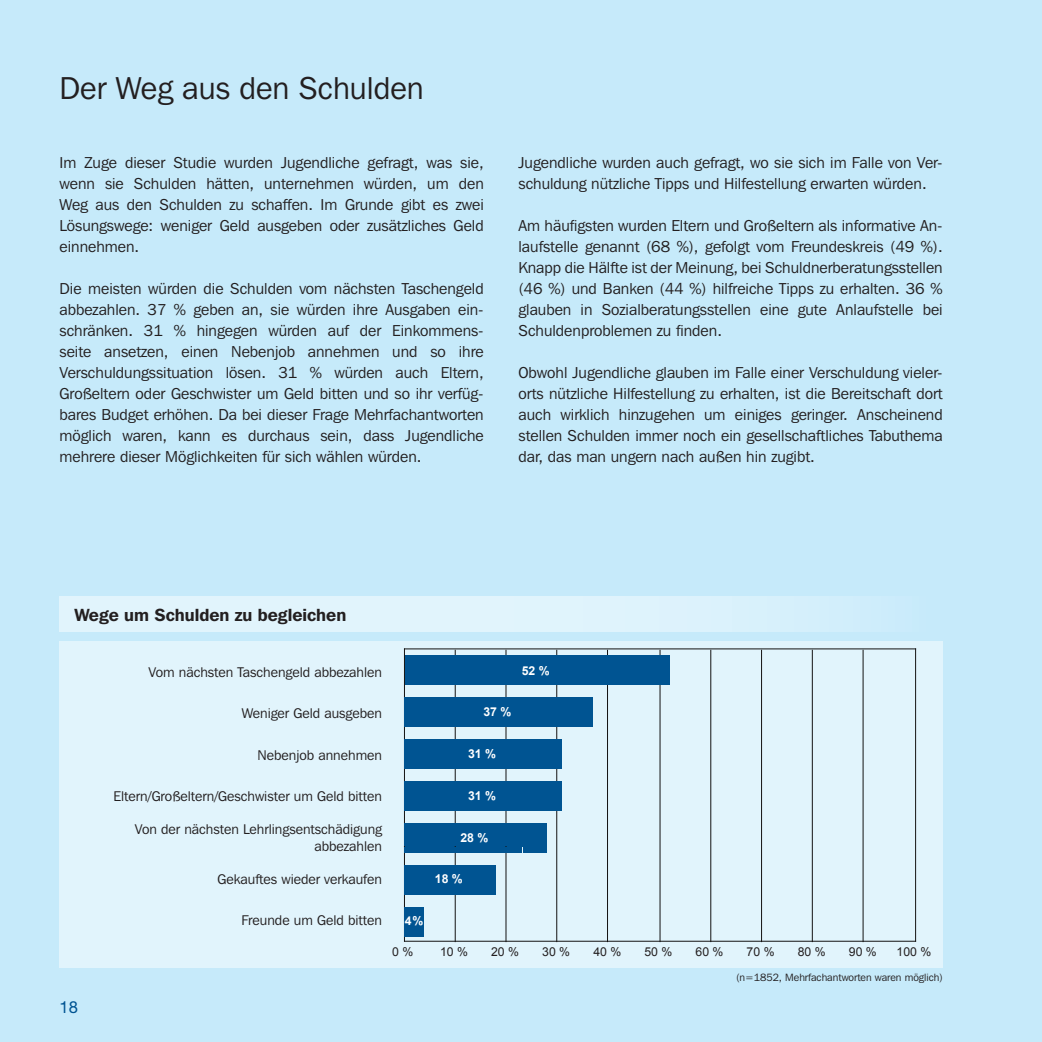
<style>
.page{position:relative;width:1042px;height:1042px;background:#c6eafa}
.page>*{position:absolute;margin:0;border:0;box-sizing:border-box;transform-origin:0 0}
.t1{font:31.5px "Franklin Gothic IT Cby BT";color:#231f20}
.t2{font:600 17.5px "Franklin Gothic IT Cby BT";color:#231f20}
.t3{font:16.62px "Helvetica Neue LT Pro";color:#005492}
.t4{font:15.75px/21px "Franklin Gothic IT Cby BT";color:#231f20;text-align:justify}
.t5{font:14px/16.8px "Franklin Gothic IT Cby BT";color:#231f20;text-align:right}
.t6{font:12.25px "Arial";color:#231f20}
.t7{font:700 12.25px "Arial";color:#fff}
.t8{font:10.5px "Franklin Gothic IT Cby BT";color:#231f20}
</style>
<div class="page">
<div style="left:60px;top:641px;width:883px;height:327px;background:#e1f4fc"></div>
<div style="left:60px;top:597px;width:883px;height:34px;background:linear-gradient(to right,#e7f6fc,#d2eefb)"></div>
<hr style="left:455px;top:650px;width:1px;height:292px;background:#131212">
<hr style="left:505px;top:650px;width:1px;height:292px;background:#131212">
<hr style="left:556px;top:650px;width:1px;height:292px;background:#131212">
<hr style="left:607px;top:650px;width:1px;height:292px;background:#131212">
<hr style="left:659px;top:650px;width:1px;height:292px;background:#131212">
<hr style="left:710px;top:650px;width:1px;height:292px;background:#131212">
<hr style="left:761px;top:650px;width:1px;height:292px;background:#131212">
<hr style="left:812px;top:650px;width:1px;height:292px;background:#131212">
<hr style="left:862px;top:650px;width:1px;height:292px;background:#131212">
<hr style="left:404px;top:941px;width:511px;height:1px;background:#131212">
<hr style="left:404px;top:648px;width:511px;height:1px;background:#131212">
<hr style="left:404px;top:649px;width:1px;height:292px;background:#131212">
<hr style="left:915px;top:649px;width:1px;height:292px;background:#131212">
<div style="left:405px;top:906px;width:19px;height:30px;background:#005492"></div>
<div style="left:405px;top:822px;width:142px;height:30px;background:#005492"></div>
<div style="left:405px;top:780px;width:157px;height:30px;background:#005492"></div>
<div style="left:405px;top:738px;width:157px;height:30px;background:#005492"></div>
<div style="left:405px;top:696px;width:188px;height:30px;background:#005492"></div>
<div style="left:405px;top:654px;width:264px;height:30px;background:#005492"></div>
<div style="left:405px;top:864px;width:91px;height:30px;background:#005492"></div>
<div style="left:403px;top:910px;width:21px;height:21px;background:#daecf4"></div>
<svg style="left:404px;top:910px;width:1px;height:21px"></svg>
<div style="left:405px;top:910px;width:19px;height:21px;background:#005492"></div>
<h1 class="t1" style="left:60px;top:68px;width:366px">Der Weg aus den Schulden</h1>
<p class="t4" style="left:60px;top:152px;width:426px">Im Zuge dieser Studie wurden Jugendliche gefragt, was sie, wenn sie Schulden hätten, unternehmen würden, um den Weg aus den Schulden zu schaffen. Im Grunde gibt es zwei Lösungswege: weniger Geld ausgeben oder zusätzliches Geld einnehmen.</p>
<p class="t4" style="left:60px;top:278px;width:426px">Die meisten würden die Schulden vom nächsten Taschengeld abbezahlen. 37 % geben an, sie würden ihre Ausgaben ein&shy;schränken. 31 % hingegen würden auf der Einkommens&shy;seite ansetzen, einen Nebenjob annehmen und so ihre Verschuldungssituation lösen. 31 % würden auch Eltern, Großeltern oder Geschwister um Geld bitten und so ihr verfüg&shy;bares Budget erhöhen. Da bei dieser Frage Mehrfachantworten möglich waren, kann es durchaus sein, dass Jugendliche mehrere dieser Möglichkeiten für sich wählen würden.</p>
<p class="t4" style="left:518px;top:152px;width:426px">Jugendliche wurden auch gefragt, wo sie sich im Falle von Ver&shy;schuldung nützliche Tipps und Hilfestellung erwarten würden.</p>
<p class="t4" style="left:518px;top:215px;width:426px">Am häufigsten wurden Eltern und Großeltern als informative An&shy;laufstelle genannt (68 %), gefolgt vom Freundeskreis (49 %).<br>Knapp die Hälfte ist der Meinung, bei Schuldnerberatungsstellen (46 %) und Banken (44 %) hilfreiche Tipps zu erhalten. 36 % glauben in Sozialberatungsstellen eine gute Anlaufstelle bei Schuldenproblemen zu finden.</p>
<p class="t4" style="left:518px;top:362px;width:426px">Obwohl Jugendliche glauben im Falle einer Verschuldung vieler&shy;orts nützliche Hilfestellung zu erhalten, ist die Bereitschaft dort auch wirklich hinzugehen um einiges geringer. Anscheinend stellen Schulden immer noch ein gesellschaftliches Tabuthema dar, das man ungern nach außen hin zugibt.</p>
<p class="t2" style="left:74px;top:604px;width:273px">Wege um Schulden zu begleichen</p>
<p class="t5" style="left:148px;top:663px;width:235px">Vom nächsten Taschengeld abbezahlen</p>
<p class="t5" style="left:242px;top:705px;width:142px">Weniger Geld ausgeben</p>
<p class="t5" style="left:257px;top:746px;width:126px">Nebenjob annehmen</p>
<p class="t5" style="left:114px;top:787px;width:270px">Eltern/Großeltern/Geschwister um Geld bitten</p>
<p class="t5" style="left:135px;top:820px;width:249px">Von der nächsten Lehrlingsentschädigung abbezahlen</p>
<p class="t5" style="left:218px;top:870px;width:166px">Gekauftes wieder verkaufen</p>
<p class="t5" style="left:241px;top:911px;width:142px">Freunde um Geld bitten</p>
<p class="t7" style="left:405px;top:912px;width:20px">4 %</p>
<p class="t7" style="left:402px;top:913px;width:8px">4</p>
<p class="t7" style="left:522px;top:662px;width:29px">52 %</p>
<p class="t7" style="left:483px;top:704px;width:29px">37 %</p>
<p class="t7" style="left:468px;top:746px;width:29px">31 %</p>
<p class="t7" style="left:483px;top:747px;width:29px">37 %</p>
<p class="t7" style="left:468px;top:789px;width:29px">31 %</p>
<p class="t7" style="left:460px;top:829px;width:29px">28 %</p>
<p class="t7" style="left:468px;top:831px;width:29px">31 %</p>
<p class="t7" style="left:435px;top:871px;width:29px">18 %</p>
<p class="t6" style="left:392px;top:944px;width:23px">0 %</p>
<p class="t6" style="left:440px;top:944px;width:29px">10 %</p>
<p class="t6" style="left:491px;top:944px;width:29px">20 %</p>
<p class="t6" style="left:542px;top:944px;width:29px">30 %</p>
<p class="t6" style="left:593px;top:944px;width:29px">40 %</p>
<p class="t6" style="left:644px;top:944px;width:29px">50 %</p>
<p class="t6" style="left:695px;top:944px;width:29px">60 %</p>
<p class="t6" style="left:746px;top:944px;width:29px">70 %</p>
<p class="t6" style="left:798px;top:944px;width:29px">80 %</p>
<p class="t6" style="left:849px;top:944px;width:29px">90 %</p>
<p class="t6" style="left:896px;top:944px;width:36px">100 %</p>
<p class="t3" style="left:60px;top:997px;width:20px">18</p>
<p class="t8" style="left:736px;top:970px;width:208px">(n=1852, Mehrfachantworten waren möglich)</p>
</div>
